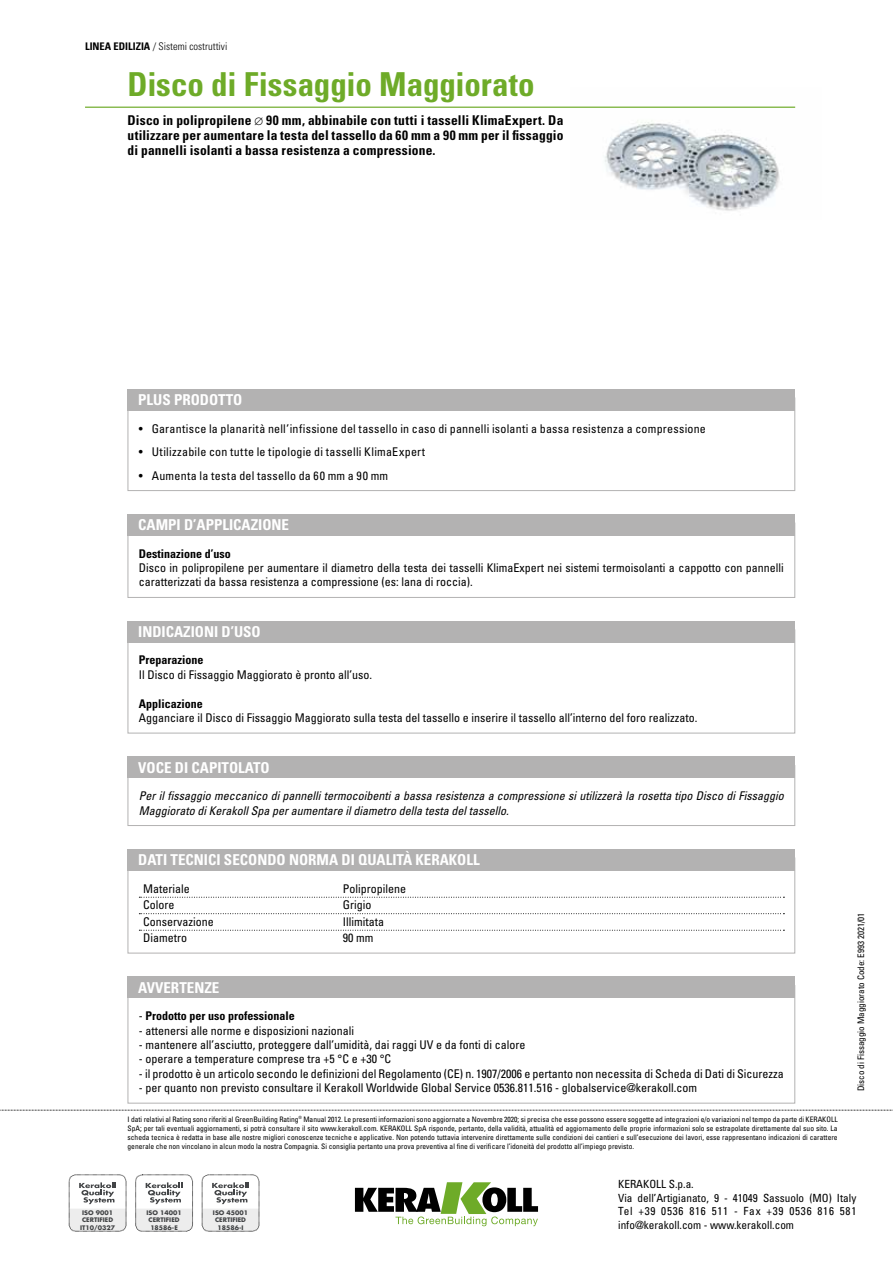
<style>
.page{position:relative;width:893px;height:1263px;background:#fff}
.page>*{position:absolute;margin:0;border:0;box-sizing:border-box;transform-origin:0 0}
.t1{font:700 condensed 33px "Univers LT Std";letter-spacing:-.005em;color:#6eab28}
.t2{font:700 condensed 15px "Univers LT Std";color:#fff}
.t3{font:700 condensed 13.5px/15px "Univers LT Std";letter-spacing:.015em;color:#000;text-align:justify}
.t4{font:condensed 12px/14.4px "Univers LT Std";color:#000}
.t5{font:condensed 12px "Univers LT Std";letter-spacing:.02em;color:#000}
.t6{font:italic condensed 12px/14.4px "Univers LT Std";color:#000}
.t7{font:700 condensed 12px "Univers LT Std";color:#000}
.t8{font:condensed 11.25px/13.5px "Univers LT Std";color:#000}
.t9{font:300 condensed 10.5px "Univers LT Std";color:#000}
.t10{font:condensed 9px "Univers LT Std";color:#000}
.t11{font:condensed 7.5px/9px "Univers LT Std";color:#000;text-align:justify}
.t12{font:700 6.15px/7.4px "Futura Std";color:#424446;text-align:center}
.s1{font-weight:700}
.s2{font-weight:400}
</style>
<div class="page">
<svg style="left:0;top:1110px;width:893px;height:1px"></svg>
<svg style="left:355px;top:1182px;width:183px;height:44px"></svg>
<div style="left:69px;top:1175px;width:57px;height:56px;border:1px dashed #000;border-radius:7px"></div>
<svg style="left:69px;top:1182px;width:57px;height:49px"></svg>
<div style="left:136px;top:1175px;width:57px;height:56px;border:1px dashed #000;border-radius:7px"></div>
<svg style="left:136px;top:1182px;width:57px;height:49px"></svg>
<div style="left:202px;top:1175px;width:57px;height:56px;border:1px dashed #000;border-radius:7px"></div>
<svg style="left:202px;top:1182px;width:57px;height:49px"></svg>
<div style="left:128px;top:985px;width:667px;height:118px;border:1px solid #b3b2b2"></div>
<div style="left:128px;top:977px;width:667px;height:21px;background:#b3b2b2"></div>
<svg style="left:139px;top:897px;width:645px;height:1px"></svg>
<svg style="left:139px;top:913px;width:645px;height:1px"></svg>
<svg style="left:139px;top:930px;width:645px;height:1px"></svg>
<div style="left:128px;top:858px;width:667px;height:95px;border:1px solid #b3b2b2"></div>
<div style="left:128px;top:849px;width:667px;height:21px;background:#b3b2b2"></div>
<div style="left:128px;top:765px;width:667px;height:61px;border:1px solid #b3b2b2"></div>
<div style="left:128px;top:757px;width:667px;height:21px;background:#b3b2b2"></div>
<div style="left:128px;top:629px;width:667px;height:104px;border:1px solid #b3b2b2"></div>
<div style="left:128px;top:621px;width:667px;height:21px;background:#b3b2b2"></div>
<div style="left:128px;top:398px;width:667px;height:93px;border:1px solid #b3b2b2"></div>
<div style="left:128px;top:389px;width:667px;height:21px;background:#b3b2b2"></div>
<div style="left:128px;top:523px;width:667px;height:75px;border:1px solid #b3b2b2"></div>
<div style="left:128px;top:514px;width:667px;height:21px;background:#b3b2b2"></div>
<img style="left:570px;top:106px;width:226px;height:105px">
<hr style="left:85px;top:107px;width:710px;height:1px;background:#6eab28">
<p class="t9" style="left:85px;top:40px;width:144px"><span class="s1">LINEA EDILIZIA</span> / Sistemi costruttivi</p>
<h1 class="t1" style="left:128px;top:64px;width:409px">Disco di Fissaggio Maggiorato</h1>
<p class="t3" style="left:128px;top:112px;width:437px">Disco in polipropilene ∅ 90 mm, abbinabile con tutti i tasselli KlimaExpert. Da utilizzare per aumentare la testa del tassello da 60 mm a 90 mm per il fissaggio di pannelli isolanti a bassa resistenza a compressione.</p>
<p class="t2" style="left:138px;top:391px;width:106px">PLUS PRODOTTO</p>
<p class="t5" style="left:139px;top:421px;width:568px">• Garantisce la planarità nell’infissione del tassello in caso di pannelli isolanti a bassa resistenza a compressione</p>
<p class="t5" style="left:139px;top:444px;width:288px">• Utilizzabile con tutte le tipologie di tasselli KlimaExpert</p>
<p class="t5" style="left:139px;top:468px;width:251px">• Aumenta la testa del tassello da 60 mm a 90 mm</p>
<p class="t2" style="left:138px;top:516px;width:152px">CAMPI D’APPLICAZIONE</p>
<p class="t7" style="left:139px;top:546px;width:93px">Destinazione d’uso</p>
<p class="t4" style="left:139px;top:560px;width:646px">Disco in polipropilene per aumentare il diametro della testa dei tasselli KlimaExpert nei sistemi termoisolanti a cappotto con pannelli caratterizzati da bassa resistenza a compressione (es: lana di roccia).</p>
<p class="t2" style="left:138px;top:622px;width:124px">INDICAZIONI D’USO</p>
<p class="t7" style="left:139px;top:653px;width:66px">Preparazione</p>
<p class="t4" style="left:139px;top:667px;width:235px">Il Disco di Fissaggio Maggiorato è pronto all’uso.</p>
<p class="t7" style="left:139px;top:696px;width:66px">Applicazione</p>
<p class="t4" style="left:139px;top:710px;width:560px">Agganciare il Disco di Fissaggio Maggiorato sulla testa del tassello e inserire il tassello all’interno del foro realizzato.</p>
<p class="t2" style="left:138px;top:758px;width:133px">VOCE DI CAPITOLATO</p>
<p class="t6" style="left:139px;top:789px;width:646px">Per il fissaggio meccanico di pannelli termocoibenti a bassa resistenza a compressione si utilizzerà la rosetta tipo Disco di Fissaggio<br>Maggiorato di Kerakoll Spa per aumentare il diametro della testa del tassello.</p>
<p class="t2" style="left:138px;top:851px;width:343px">DATI TECNICI SECONDO NORMA DI QUALITÀ KERAKOLL</p>
<p class="t4" style="left:143px;top:881px;width:48px">Materiale</p>
<p class="t4" style="left:343px;top:881px;width:65px">Polipropilene</p>
<p class="t4" style="left:143px;top:897px;width:33px">Colore</p>
<p class="t4" style="left:343px;top:897px;width:30px">Grigio</p>
<p class="t4" style="left:143px;top:914px;width:72px">Conservazione</p>
<p class="t4" style="left:343px;top:914px;width:43px">Illimitata</p>
<p class="t4" style="left:143px;top:930px;width:45px">Diametro</p>
<p class="t4" style="left:343px;top:930px;width:32px">90 mm</p>
<p class="t2" style="left:138px;top:978px;width:83px">AVVERTENZE</p>
<p class="t7" style="left:139px;top:1008px;width:157px"><span class="s2">-</span> Prodotto per uso professionale</p>
<p class="t4" style="left:139px;top:1023px;width:217px">- attenersi alle norme e disposizioni nazionali</p>
<p class="t4" style="left:139px;top:1037px;width:388px">- mantenere all’asciutto, proteggere dall’umidità, dai raggi UV e da fonti di calore</p>
<p class="t4" style="left:139px;top:1052px;width:254px">- operare a temperature comprese tra +5 °C e +30 °C</p>
<p class="t4" style="left:139px;top:1066px;width:646px">- il prodotto è un articolo secondo le definizioni del Regolamento (CE) n. 1907/2006 e pertanto non necessita di Scheda di Dati di Sicurezza</p>
<p class="t4" style="left:139px;top:1080px;width:560px">- per quanto non previsto consultare il Kerakoll Worldwide Global Service 0536.811.516 - globalservice@kerakoll.com</p>
<p class="t10" style="left:855px;top:1091px;width:180px;rotate:-90deg">Disco di Fissaggio Maggiorato Code: E993 2021/01</p>
<p class="t11" style="left:128px;top:1114px;width:712px">I dati relativi al Rating sono riferiti al GreenBuilding Rating<sup>®</sup> Manual 2012. Le presenti informazioni sono aggiornate a Novembre 2020; si precisa che esse possono essere soggette ad integrazioni e/o variazioni nel tempo da parte di KERAKOLL SpA; per tali eventuali aggiornamenti, si potrà consultare il sito www.kerakoll.com. KERAKOLL SpA risponde, pertanto, della validità, attualità ed aggiornamento delle proprie informazioni solo se estrapolate direttamente dal suo sito. La scheda tecnica è redatta in base alle nostre migliori conoscenze tecniche e applicative. Non potendo tuttavia intervenire direttamente sulle condizioni dei cantieri e sull’esecuzione dei lavori, esse rappresentano indicazioni di carattere generale che non vincolano in alcun modo la nostra Compagnia. Si consiglia pertanto una prova preventiva al fine di verificare l’idoneità del prodotto all’impiego previsto.</p>
<p class="t8" style="left:618px;top:1177px;width:240px">KERAKOLL S.p.a.<br>Via dell’Artigianato, 9 - 41049 Sassuolo (MO) Italy Tel +39 0536 816 511 - Fax +39 0536 816 581 info@kerakoll.com - www.kerakoll.com</p>
<p class="t12" style="left:80px;top:1209px;width:36px">ISO 9001<br>CERTIFIED<br>IT10/0327</p>
<p class="t12" style="left:146px;top:1209px;width:37px">ISO 14001<br>CERTIFIED<br>18586-E</p>
<p class="t12" style="left:213px;top:1209px;width:37px">ISO 45001<br>CERTIFIED<br>18586-I</p>
</div>
